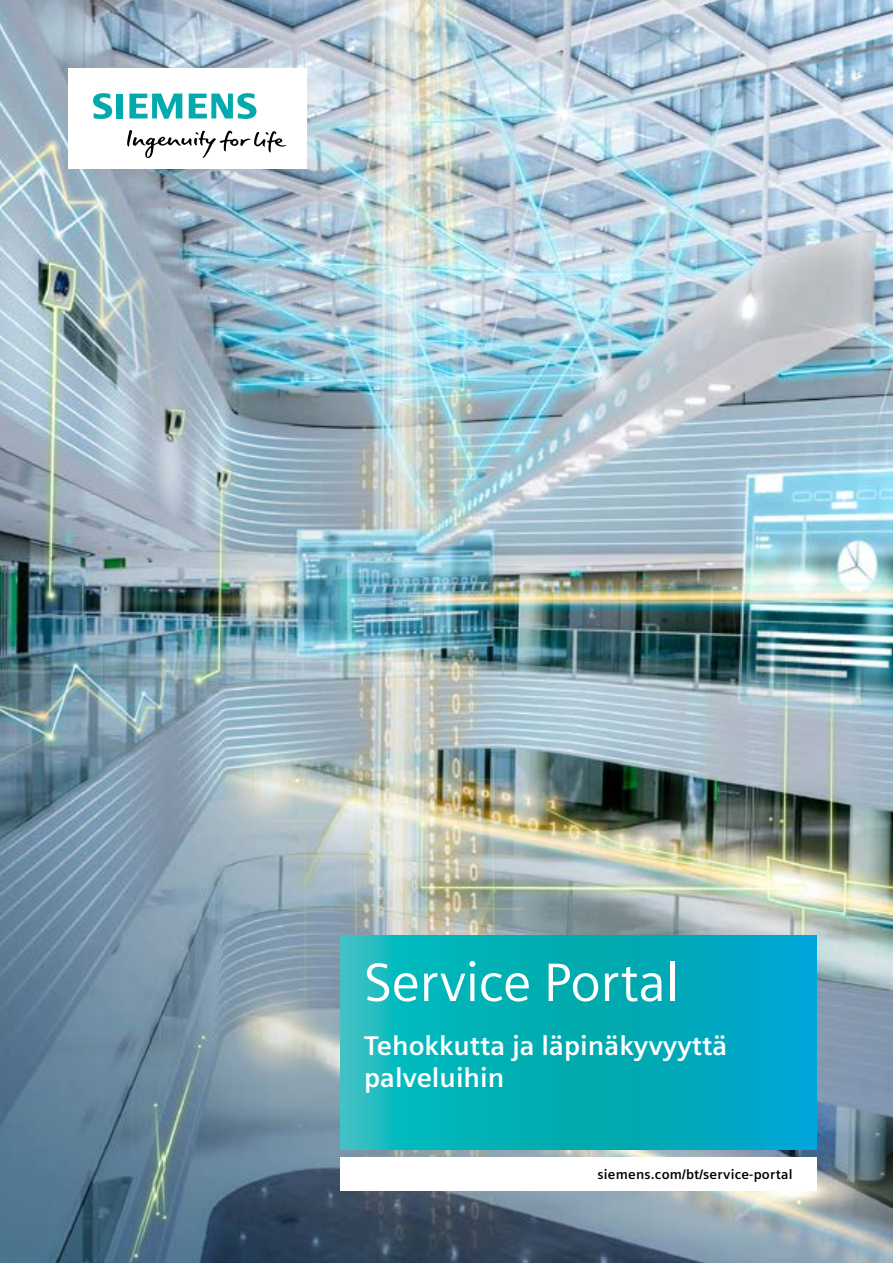
<style>
.page{position:relative;width:893px;height:1263px;background:#fff}
.page>*{position:absolute;margin:0;border:0;box-sizing:border-box;transform-origin:0 0}
.t1{font:54px "Siemens Sans";letter-spacing:-.01em;color:#fff}
.t2{font:700 27px/32.4px "Siemens Sans";color:#fff}
.t3{font:700 13.5px "Siemens Sans";letter-spacing:.015em;color:#000}
</style>
<div class="page">
<img style="left:0;top:0;width:893px;height:1263px">
<div style="left:68px;top:68px;width:238px;height:101px;background:#fff"></div>
<svg style="left:127px;top:130px;width:159px;height:28px"></svg>
<svg style="left:93px;top:93px;width:30px;height:26px"></svg>
<svg style="left:129px;top:94px;width:53px;height:25px"></svg>
<svg style="left:189px;top:93px;width:67px;height:26px"></svg>
<div style="left:340px;top:1157px;width:476px;height:34px;background:#fff"></div>
<svg style="left:340px;top:935px;width:476px;height:214px;background:#04aebb"></svg>
<h1 class="t1" style="left:364px;top:952px;width:317px">Service Portal</h1>
<p class="t2" style="left:364px;top:1029px;width:365px">Tehokkutta ja läpinäkyvyyttä palveluihin</p>
<p class="t3" style="left:598px;top:1166px;width:197px">siemens.com/bt/service-portal</p>
</div>
